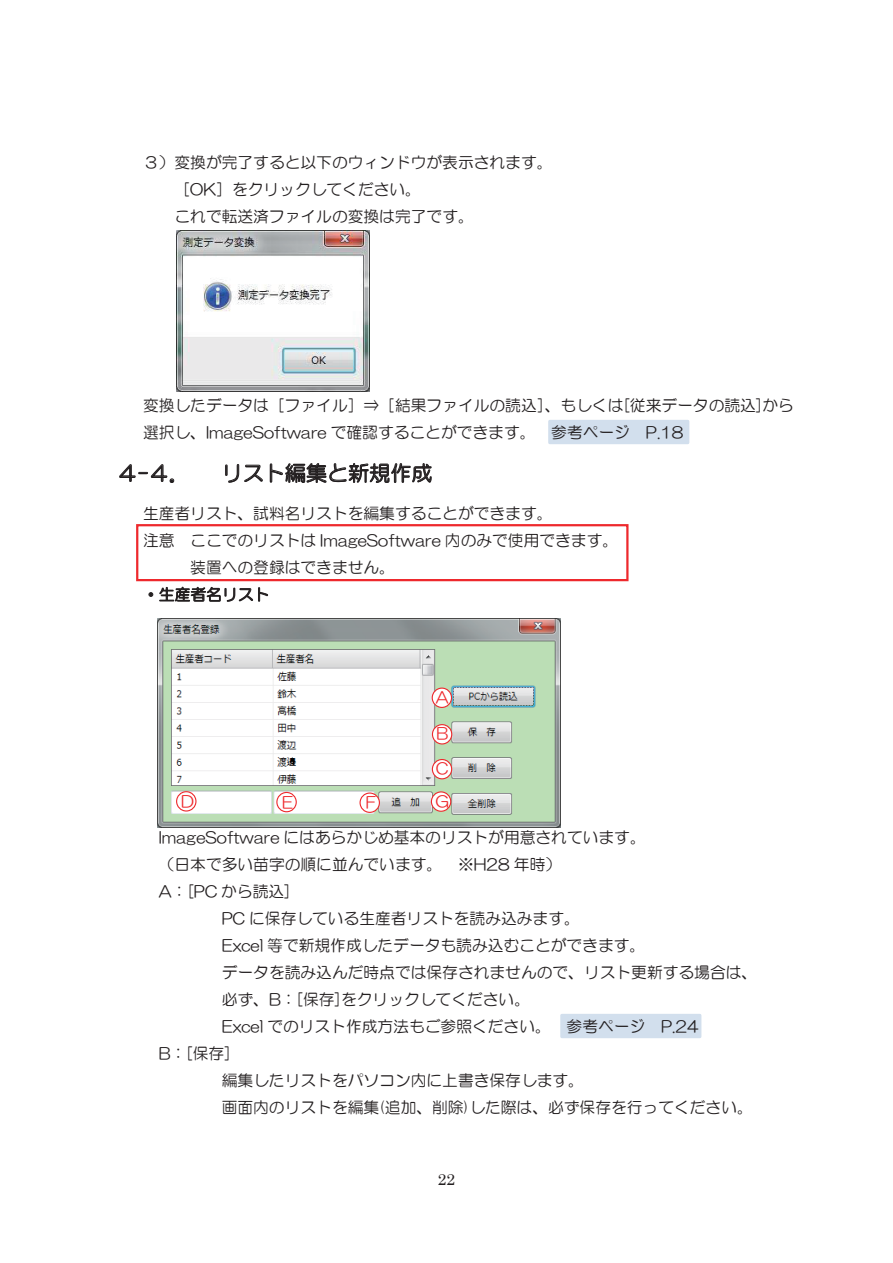
<style>
.page{position:relative;width:893px;height:1263px;background:#fff}
.page>*{position:absolute;margin:0;border:0;box-sizing:border-box;transform-origin:0 0}
.t1{font:21px "HG Maru Gothic MPRO";letter-spacing:.005em;color:#231f20}
.t2{font:15.75px/27px "HG Maru Gothic MPRO";color:#231f20}
.t3{font:15.75px "HG Maru Gothic MPRO";color:#ee292d}
.t4{font:15.75px "Century";color:#231f20}
</style>
<div class="page">
<div style="left:550px;top:421px;width:138px;height:22px;background:#d2dfed"></div>
<div style="left:548px;top:420px;width:141px;height:24px;border:3px solid #d2dfed"></div>
<div style="left:562px;top:1015px;width:138px;height:22px;background:#d2dfed"></div>
<div style="left:560px;top:1014px;width:141px;height:24px;border:3px solid #d2dfed"></div>
<svg style="left:119px;top:464px;width:55px;height:19px"></svg>
<svg style="left:225px;top:464px;width:38px;height:18px"></svg>
<svg style="left:270px;top:463px;width:162px;height:20px"></svg>
<svg style="left:149px;top:592px;width:4px;height:5px"></svg>
<svg style="left:159px;top:581px;width:109px;height:21px"></svg>
<img style="left:177px;top:230px;width:193px;height:162px">
<img style="left:158px;top:619px;width:403px;height:209px">
<div style="left:136px;top:524px;width:492px;height:57px;border:2px solid #ee292d"></div>
<svg style="left:432px;top:725px;width:20px;height:19px"></svg>
<div style="left:432px;top:724px;width:20px;height:20px;border:1px solid #ee292d;border-radius:50%"></div>
<img style="left:434px;top:720px;width:17px;height:21px">
<svg style="left:432px;top:759px;width:20px;height:20px"></svg>
<div style="left:432px;top:759px;width:20px;height:20px;border:1px solid #ee292d;border-radius:50%"></div>
<img style="left:434px;top:755px;width:17px;height:21px">
<svg style="left:432px;top:688px;width:19px;height:19px"></svg>
<div style="left:432px;top:687px;width:20px;height:21px;border:1px solid #ee292d;border-radius:50%"></div>
<img style="left:434px;top:684px;width:17px;height:20px">
<svg style="left:177px;top:792px;width:19px;height:19px"></svg>
<div style="left:176px;top:791px;width:20px;height:20px;border:1px solid #ee292d;border-radius:50%"></div>
<img style="left:179px;top:788px;width:17px;height:20px">
<svg style="left:277px;top:792px;width:19px;height:20px"></svg>
<div style="left:276px;top:792px;width:21px;height:20px;border:1px solid #ee292d;border-radius:50%"></div>
<img style="left:279px;top:788px;width:17px;height:21px">
<svg style="left:360px;top:793px;width:19px;height:19px"></svg>
<div style="left:359px;top:792px;width:21px;height:21px;border:1px solid #ee292d;border-radius:50%"></div>
<img style="left:362px;top:789px;width:18px;height:21px">
<svg style="left:431px;top:792px;width:20px;height:19px"></svg>
<div style="left:431px;top:791px;width:20px;height:21px;border:1px solid #ee292d;border-radius:50%"></div>
<img style="left:434px;top:788px;width:17px;height:20px">
<p class="t2" style="left:175px;top:149px;width:379px;text-indent:-32px">３）変換が完了すると以下のウィンドウが表示されます。［OK］をクリックしてください。<br>これで転送済ファイルの変換は完了です。</p>
<p class="t2" style="left:143px;top:392px;width:652px">変換したデータは［ファイル］⇒［結果ファイルの読込］、もしくは[従来データの読込]から選択し、ImageSoftware で確認することができます。 参考ページ P.18</p>
<h1 class="t1" style="left:117px;top:462px;width:75px">４-４．</h1>
<h1 class="t1" style="left:222px;top:462px;width:212px">リスト編集と新規作成</h1>
<p class="t2" style="left:143px;top:500px;width:411px">生産者リスト、試料名リストを編集することができます。</p>
<p class="t2" style="left:143px;top:527px;width:477px">注意 ここでのリストは ImageSoftware 内のみで使用できます。</p>
<p class="t2" style="left:190px;top:554px;width:206px">装置への登録はできません。</p>
<p class="t2" style="left:143px;top:581px;width:128px">・生産者名リスト</p>
<p class="t3" style="left:436px;top:689px;width:14px">A</p>
<p class="t3" style="left:437px;top:726px;width:13px">B</p>
<p class="t3" style="left:436px;top:761px;width:14px">C</p>
<p class="t3" style="left:181px;top:793px;width:14px">D</p>
<p class="t3" style="left:282px;top:794px;width:12px">E</p>
<p class="t3" style="left:366px;top:795px;width:12px">F</p>
<p class="t3" style="left:436px;top:793px;width:15px">G</p>
<p class="t2" style="left:159px;top:824px;width:488px">ImageSoftware にはあらかじめ基本のリストが用意されています。</p>
<p class="t2" style="left:159px;top:851px;width:404px">（日本で多い苗字の順に並んでいます。 ※H28 年時）</p>
<p class="t2" style="left:159px;top:878px;width:133px">A：[PC から読込]</p>
<p class="t2" style="left:222px;top:905px;width:360px">PC に保存している生産者リストを読み込みます。</p>
<p class="t2" style="left:222px;top:932px;width:425px">Excel 等で新規作成したデータも読み込むことができます。</p>
<p class="t2" style="left:222px;top:959px;width:537px">データを読み込んだ時点では保存されませんので、リスト更新する場合は、</p>
<p class="t2" style="left:222px;top:986px;width:310px">必ず、B：[保存]をクリックしてください。</p>
<p class="t2" style="left:222px;top:1013px;width:479px">Excel でのリスト作成方法もご参照ください。 参考ページ P.24</p>
<p class="t2" style="left:159px;top:1040px;width:74px">B：[保存]</p>
<p class="t2" style="left:222px;top:1067px;width:364px">編集したリストをパソコン内に上書き保存します。</p>
<p class="t2" style="left:222px;top:1094px;width:533px">画面内のリストを編集(追加、削除)した際は、必ず保存を行ってください。</p>
<p class="t4" style="left:438px;top:1166px;width:19px">22</p>
</div>
